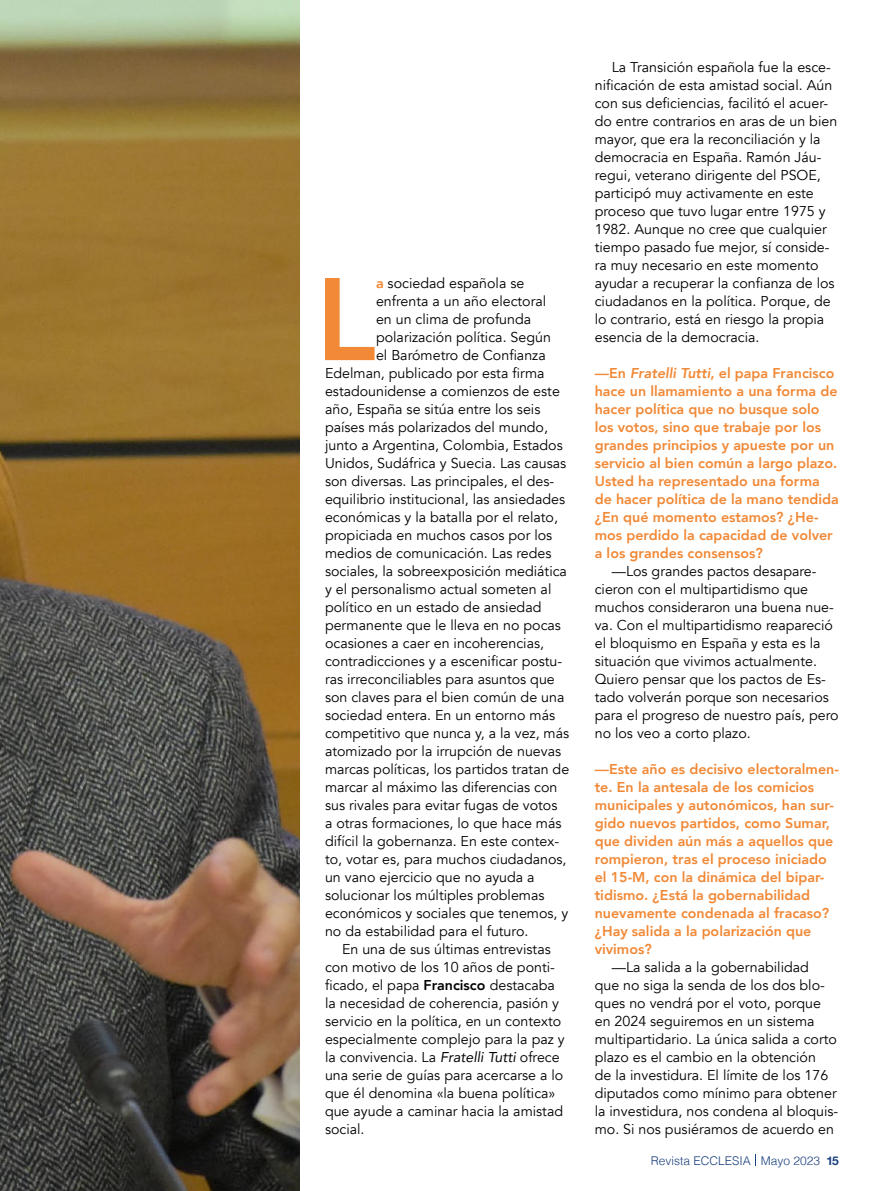
<style>
.page{position:relative;width:893px;height:1191px;background:#fff}
.page>*{position:absolute;margin:0;border:0;box-sizing:border-box;transform-origin:0 0}
.t1{font:800 115.95px "Avenir";color:#f18937}
.t2{font:14.25px/18px "Avenir";color:#000}
.t3{font:800 14.25px/18px "Avenir";color:#f18937}
.t4{font:300 12px "Helvetica";color:#1b407f}
.s1{font-weight:800;color:#f18937}
.s2{font-weight:800}
.s3{font-style:italic}
.s4{font-family:"Helvetica Neue";font-weight:700}
</style>
<div class="page">
<img style="left:0;top:0;width:299px;height:1191px">
<svg style="left:755px;top:1154px;width:1px;height:12px"></svg>
<h1 class="t1" style="left:316px;top:229px;width:62px">L</h1>
<p class="t2" style="left:376px;top:274px;width:150px"><span class="s1">a</span> sociedad española se</p>
<p class="t2" style="left:376px;top:292px;width:172px">enfrenta a un año electoral</p>
<p class="t2" style="left:376px;top:310px;width:157px">en un clima de profunda</p>
<p class="t2" style="left:376px;top:328px;width:176px">polarización política. Según</p>
<p class="t2" style="left:376px;top:346px;width:171px">el Barómetro de Confianza</p>
<p class="t2" style="left:325px;top:364px;width:221px">Edelman, publicado por esta firma</p>
<p class="t2" style="left:325px;top:382px;width:236px">estadounidense a comienzos de este</p>
<p class="t2" style="left:325px;top:400px;width:217px">año, España se sitúa entre los seis</p>
<p class="t2" style="left:325px;top:418px;width:225px">países más polarizados del mundo,</p>
<p class="t2" style="left:325px;top:436px;width:239px">junto a Argentina, Colombia, Estados</p>
<p class="t2" style="left:325px;top:454px;width:243px">Unidos, Sudáfrica y Suecia. Las causas</p>
<p class="t2" style="left:325px;top:472px;width:231px">son diversas. Las principales, el des-</p>
<p class="t2" style="left:325px;top:490px;width:242px">equilibrio institucional, las ansiedades</p>
<p class="t2" style="left:325px;top:508px;width:235px">económicas y la batalla por el relato,</p>
<p class="t2" style="left:325px;top:526px;width:229px">propiciada en muchos casos por los</p>
<p class="t2" style="left:325px;top:544px;width:228px">medios de comunicación. Las redes</p>
<p class="t2" style="left:325px;top:562px;width:244px">sociales, la sobreexposición mediática</p>
<p class="t2" style="left:325px;top:580px;width:228px">y el personalismo actual someten al</p>
<p class="t2" style="left:325px;top:598px;width:218px">político en un estado de ansiedad</p>
<p class="t2" style="left:325px;top:616px;width:237px">permanente que le lleva en no pocas</p>
<p class="t2" style="left:325px;top:634px;width:221px">ocasiones a caer en incoherencias,</p>
<p class="t2" style="left:325px;top:652px;width:239px">contradicciones y a escenificar postu-</p>
<p class="t2" style="left:325px;top:670px;width:231px">ras irreconciliables para asuntos que</p>
<p class="t2" style="left:325px;top:688px;width:241px">son claves para el bien común de una</p>
<p class="t2" style="left:325px;top:706px;width:232px">sociedad entera. En un entorno más</p>
<p class="t2" style="left:325px;top:724px;width:246px">competitivo que nunca y, a la vez, más</p>
<p class="t2" style="left:325px;top:742px;width:238px">atomizado por la irrupción de nuevas</p>
<p class="t2" style="left:325px;top:760px;width:246px">marcas políticas, los partidos tratan de</p>
<p class="t2" style="left:325px;top:778px;width:234px">marcar al máximo las diferencias con</p>
<p class="t2" style="left:325px;top:796px;width:234px">sus rivales para evitar fugas de votos</p>
<p class="t2" style="left:325px;top:814px;width:238px">a otras formaciones, lo que hace más</p>
<p class="t2" style="left:325px;top:832px;width:236px">difícil la gobernanza. En este contex-</p>
<p class="t2" style="left:325px;top:850px;width:243px">to, votar es, para muchos ciudadanos,</p>
<p class="t2" style="left:325px;top:868px;width:211px">un vano ejercicio que no ayuda a</p>
<p class="t2" style="left:325px;top:886px;width:221px">solucionar los múltiples problemas</p>
<p class="t2" style="left:325px;top:904px;width:245px">económicos y sociales que tenemos, y</p>
<p class="t2" style="left:325px;top:922px;width:205px">no da estabilidad para el futuro.</p>
<p class="t2" style="left:342px;top:940px;width:210px">En una de sus últimas entrevistas</p>
<p class="t2" style="left:325px;top:958px;width:231px">con motivo de los 10 años de ponti-</p>
<p class="t2" style="left:325px;top:976px;width:231px">ficado, el papa <span class="s2">Francisco</span> destacaba</p>
<p class="t2" style="left:325px;top:994px;width:236px">la necesidad de coherencia, pasión y</p>
<p class="t2" style="left:325px;top:1012px;width:238px">servicio en la política, en un contexto</p>
<p class="t2" style="left:325px;top:1030px;width:241px">especialmente complejo para la paz y</p>
<p class="t2" style="left:325px;top:1048px;width:236px">la convivencia. La <span class="s3">Fratelli Tutti</span> ofrece</p>
<p class="t2" style="left:325px;top:1066px;width:240px">una serie de guías para acercarse a lo</p>
<p class="t2" style="left:325px;top:1084px;width:232px">que él denomina «la buena política»</p>
<p class="t2" style="left:325px;top:1102px;width:240px">que ayude a caminar hacia la amistad</p>
<p class="t2" style="left:325px;top:1120px;width:41px">social.</p>
<p class="t2" style="left:595px;top:58px;width:244px;text-indent:17px">La Transición española fue la esce&shy;nificación de esta amistad social. Aún con sus deficiencias, facilitó el acuer&shy;do entre contrarios en aras de un bien mayor, que era la reconciliación y la democracia en España. Ramón Jáu&shy;regui, veterano dirigente del PSOE, participó muy activamente en este proceso que tuvo lugar entre 1975 y 1982. Aunque no cree que cualquier tiempo pasado fue mejor, sí conside&shy;ra muy necesario en este momento ayudar a recuperar la confianza de los ciudadanos en la política. Porque, de lo contrario, está en riesgo la propia esencia de la democracia.</p>
<p class="t3" style="left:595px;top:364px;width:246px">—En <span class="s3">Fratelli Tutti</span>, el papa Francisco hace un llamamiento a una forma de hacer política que no busque solo los votos, sino que trabaje por los grandes principios y apueste por un servicio al bien común a largo plazo.<br>Usted ha representado una forma de hacer política de la mano tendida ¿En qué momento estamos? ¿He&shy;mos perdido la capacidad de volver a los grandes consensos?</p>
<p class="t2" style="left:595px;top:562px;width:245px;text-indent:17px">—Los grandes pactos desapare&shy;cieron con el multipartidismo que muchos consideraron una buena nue&shy;va. Con el multipartidismo reapareció el bloquismo en España y esta es la situación que vivimos actualmente.<br>Quiero pensar que los pactos de Es&shy;tado volverán porque son necesarios para el progreso de nuestro país, pero no los veo a corto plazo.</p>
<p class="t3" style="left:595px;top:760px;width:246px">—Este año es decisivo electoralmen&shy;te. En la antesala de los comicios municipales y autonómicos, han sur&shy;gido nuevos partidos, como Sumar, que dividen aún más a aquellos que rompieron, tras el proceso iniciado el 15-M, con la dinámica del bipar&shy;tidismo. ¿Está la gobernabilidad nuevamente condenada al fracaso? ¿Hay salida a la polarización que vivimos?</p>
<p class="t2" style="left:595px;top:958px;width:245px;text-indent:17px">—La salida a la gobernabilidad<br>que no siga la senda de los dos blo&shy;ques no vendrá por el voto, porque en 2024 seguiremos en un sistema multipartidario. La única salida a corto plazo es el cambio en la obtención<br>de la investidura. El límite de los 176 diputados como mínimo para obtener la investidura, nos condena al bloquis&shy;mo. Si nos pusiéramos de acuerdo en</p>
<p class="t4" style="left:651px;top:1150px;width:190px">Revista ECCLESIA Mayo 2023 <span class="s4">15</span></p>
</div>
